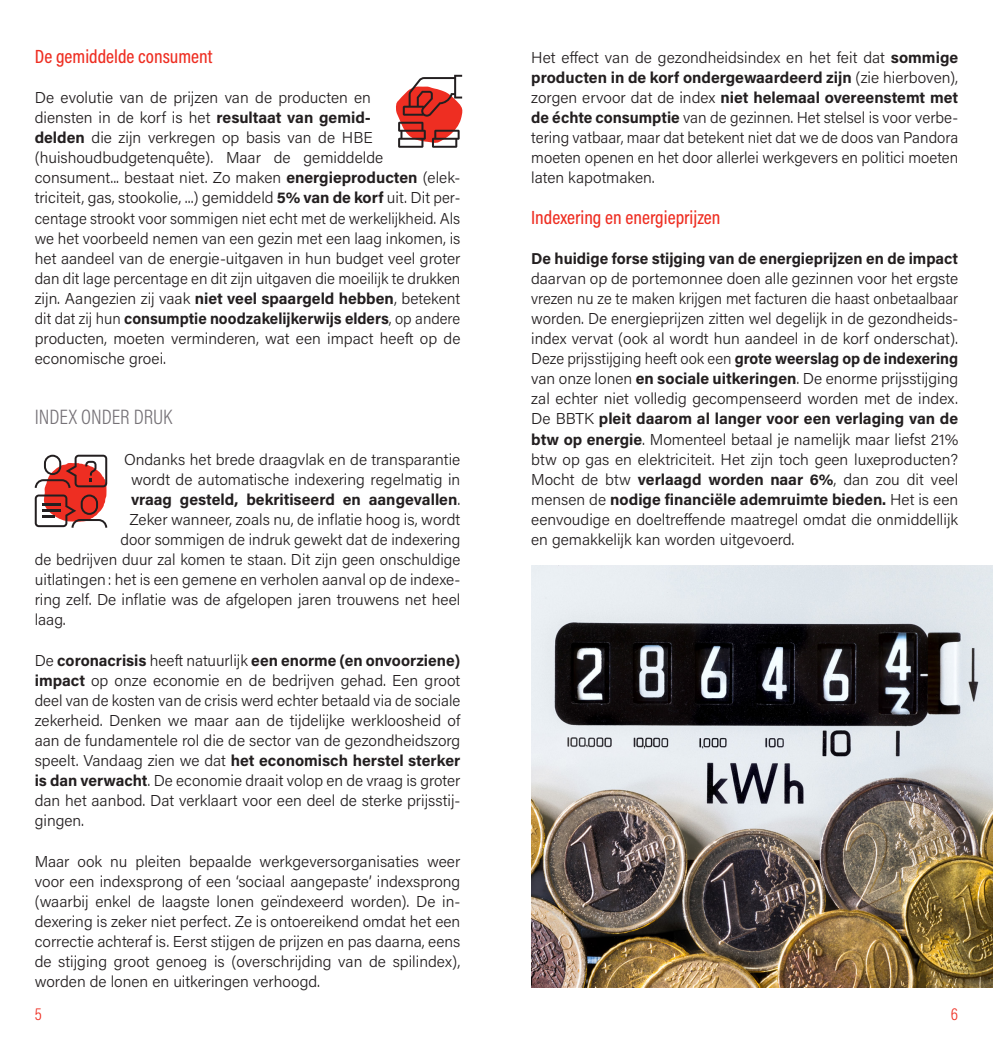
<style>
.page{position:relative;width:993px;height:1042px;background:#fff}
.page>*{position:absolute;margin:0;border:0;box-sizing:border-box;transform-origin:0 0}
.Titre_2{font:300 21px "Acumin Pro Cond";color:#767277}
.Titre_3{font:500 19.25px "Acumin Pro Cond";color:#ee2e22}
.t1{font:300 17.5px "Acumin Pro Cond";color:#ee2e22}
.Body{font:300 15.75px/20.1px "Acumin Pro";color:#231f20;text-align:justify}
.Body-2{font:700 15.75px "Acumin Pro";color:#231f20}
.s1{font-weight:700}
.s2{font-weight:300}
</style>
<div class="page">
<img style="left:531px;top:565px;width:461px;height:422px">
<svg style="left:396px;top:75px;width:66px;height:73px"></svg>
<svg style="left:35px;top:455px;width:72px;height:73px"></svg>
<p class="Titre_3" style="left:35px;top:44px;width:179px">De gemiddelde consument</p>
<p class="Body" style="left:35px;top:87px;width:427px;text-align:left">De evolutie van de prijzen van de producten en<br>diensten in de korf is het <span class="s1">resultaat van gemid-<br>delden</span> die zijn verkregen op basis van de HBE (huishoudbudgetenquête). Maar de gemiddelde consument... bestaat niet. Zo maken <span class="s1">energieproducten</span> (elek&shy;triciteit, gas, stookolie, ...) gemiddeld <span class="s1">5% van de korf</span> uit. Dit per&shy;centage strookt voor sommigen niet echt met de werkelijkheid. Als we het voorbeeld nemen van een gezin met een laag inkomen, is het aandeel van de energie-uitgaven in hun budget veel groter dan dit lage percentage en dit zijn uitgaven die moeilijk te drukken zijn. Aangezien zij vaak <span class="s1">niet veel spaargeld hebben</span>, betekent dit dat zij hun <span class="s1">consumptie noodzakelijkerwijs elders</span>, op andere producten, moeten verminderen, wat een impact heeft op de economische groei.</p>
<p class="Titre_2" style="left:35px;top:404px;width:139px">INDEX ONDER DRUK</p>
<p class="Body" style="left:124px;top:448px;width:337px">Ondanks het brede draagvlak en de transparantie</p>
<p class="Body" style="left:131px;top:468px;width:331px">wordt de automatische indexering regelmatig in</p>
<p class="Body-2" style="left:131px;top:488px;width:331px">vraag gesteld, bekritiseerd en aangevallen<span class="s2">.</span></p>
<p class="Body" style="left:129px;top:509px;width:332px">Zeker wanneer, zoals nu, de inflatie hoog is, wordt</p>
<p class="Body" style="left:120px;top:529px;width:341px">door sommigen de indruk gewekt dat de indexering</p>
<p class="Body" style="left:35px;top:549px;width:427px">de bedrijven duur zal komen te staan. Dit zijn geen onschuldige</p>
<p class="Body" style="left:35px;top:569px;width:427px">uitlatingen: het is een gemene en verholen aanval op de indexe-</p>
<p class="Body" style="left:35px;top:589px;width:427px">ring zelf. De inflatie was de afgelopen jaren trouwens net heel</p>
<p class="Body" style="left:35px;top:609px;width:33px">laag.</p>
<p class="Body" style="left:35px;top:649px;width:427px">De <span class="s1">coronacrisis</span> heeft natuurlijk <span class="s1">een enorme (en onvoorziene) impact</span> op onze economie en de bedrijven gehad. Een groot deel van de kosten van de crisis werd echter betaald via de sociale zekerheid. Denken we maar aan de tijdelijke werkloosheid of aan de fundamentele rol die de sector van de gezondheidszorg speelt. Vandaag zien we dat <span class="s1">het economisch herstel sterker is dan verwacht</span>. De economie draait volop en de vraag is groter dan het aanbod. Dat verklaart voor een deel de sterke prijsstij&shy;gingen.</p>
<p class="Body" style="left:35px;top:850px;width:427px">Maar ook nu pleiten bepaalde werkgeversorganisaties weer voor een indexsprong of een ‘sociaal aangepaste’ indexsprong (waarbij enkel de laagste lonen geïndexeerd worden). De in&shy;dexering is zeker niet perfect. Ze is ontoereikend omdat het een correctie achteraf is. Eerst stijgen de prijzen en pas daarna, eens de stijging groot genoeg is (overschrijding van de spilindex), worden de lonen en uitkeringen verhoogd.</p>
<p class="Body" style="left:531px;top:47px;width:428px">Het effect van de gezondheidsindex en het feit dat <span class="s1">sommige producten in de korf ondergewaardeerd zijn</span> (zie hierboven), zorgen ervoor dat de index <span class="s1">niet helemaal overeenstemt met de échte consumptie</span> van de gezinnen. Het stelsel is voor verbe&shy;tering vatbaar, maar dat betekent niet dat we de doos van Pandora moeten openen en het door allerlei werkgevers en politici moeten laten kapotmaken.</p>
<p class="Titre_3" style="left:531px;top:204px;width:191px">Indexering en energieprijzen</p>
<p class="Body" style="left:531px;top:247px;width:428px"><span class="s1">De huidige forse stijging van de energieprijzen en de impact </span>daarvan op de portemonnee doen alle gezinnen voor het ergste vrezen nu ze te maken krijgen met facturen die haast onbetaalbaar worden. De energieprijzen zitten wel degelijk in de gezondheids&shy;index vervat (ook al wordt hun aandeel in de korf onderschat).<br>Deze prijsstijging heeft ook een <span class="s1">grote weerslag op de indexering </span>van onze lonen <span class="s1">en sociale uitkeringen</span>. De enorme prijsstijging zal echter niet volledig gecompenseerd worden met de index.<br>De BBTK <span class="s1">pleit daarom al langer voor een verlaging van de btw op energie</span>. Momenteel betaal je namelijk maar liefst 21% btw op gas en elektriciteit. Het zijn toch geen luxeproducten?<br>Mocht de btw <span class="s1">verlaagd worden naar 6%</span>, dan zou dit veel mensen de <span class="s1">nodige financiële ademruimte bieden.</span> Het is een eenvoudige en doeltreffende maatregel omdat die onmiddellijk en gemakkelijk kan worden uitgevoerd.</p>
<p class="t1" style="left:35px;top:1003px;width:9px">5</p>
<p class="t1" style="left:950px;top:1003px;width:9px">6</p>
</div>
